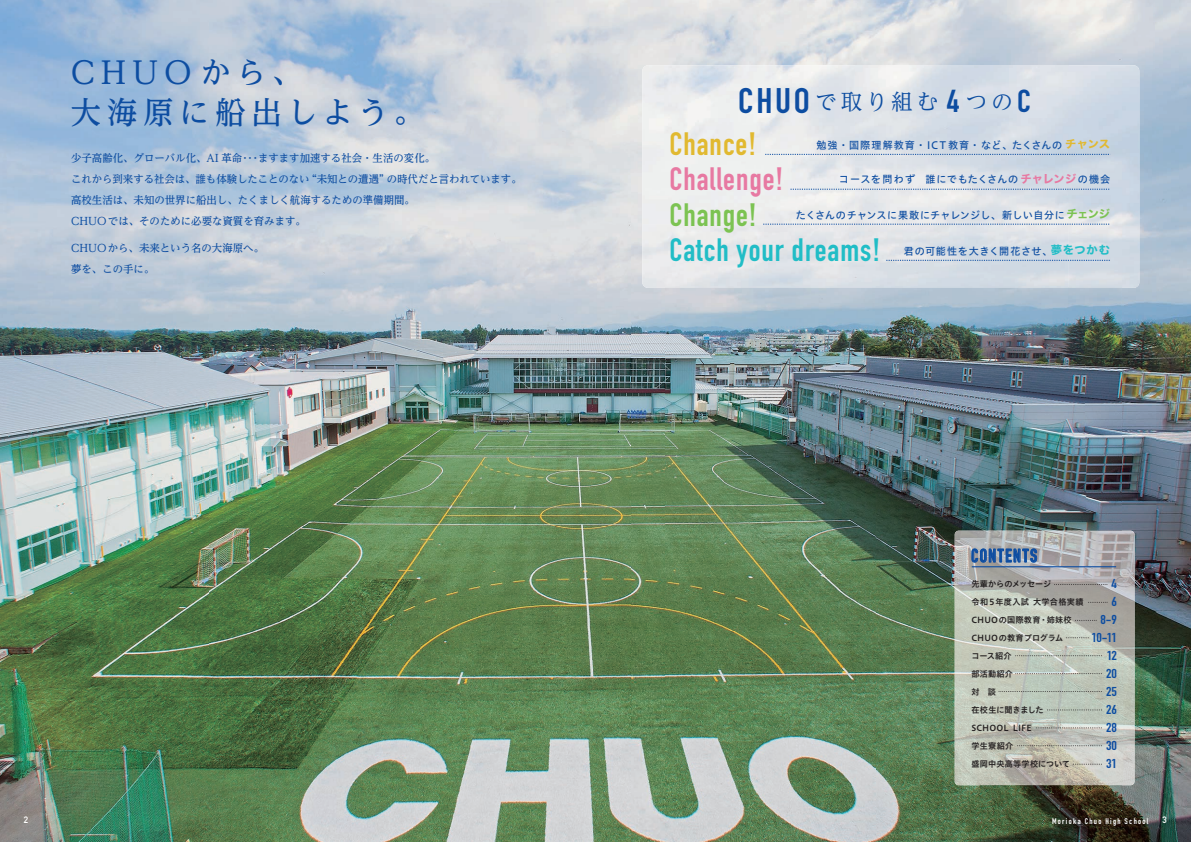
<style>
.page{position:relative;width:1191px;height:842px;background:#fff}
.page>*{position:absolute;margin:0;border:0;box-sizing:border-box;transform-origin:0 0}
.t1{font:700 31.9px "DIN Condensed";letter-spacing:.03em;color:#21bdc6}
.t2{font:700 31.9px "DIN Condensed";letter-spacing:.03em;color:#e779a2}
.t3{font:700 31.9px "DIN Condensed";letter-spacing:.03em;color:#e1b930}
.t4{font:700 31.9px "DIN Condensed";letter-spacing:.03em;color:#7cc352}
.t5{font:500 31px/40.3px "UD Reimin Pro";letter-spacing:.19em;color:#0d4da1}
.t6{font:22px "UD Reimin Pro";letter-spacing:.18em;color:#0d4da1}
.t7{font:700 18.4px "DIN Condensed";letter-spacing:.11em;color:#0d4da1;scale:.92 1}
.t8{font:700 12.8px/18px "DIN Condensed";letter-spacing:.005em;color:#0d4da1;text-align:right;scale:1.15 1}
.t9{font:500 10.6px/21px "UD Reimin Pro";color:#0d4da1}
.t10{font:10.3px "Hiragino UD Sans Std W5";letter-spacing:.06em;color:#0d4da1}
.t11{font:10.3px "Hiragino UD Sans Std W5";letter-spacing:.025em;color:#0d4da1}
.t12{font:10.3px "Hiragino UD Sans Std W5";letter-spacing:.1em;color:#0d4da1}
.t13{font:700 9.2px "DIN Alternate";color:#fff}
.t14{font:8.3px/18px "Hiragino UD Sans Std W6";letter-spacing:.02em;color:#231f20}
.t15{font:700 8.1px "DIN Condensed";letter-spacing:.165em;color:#fff}
.s1{font-family:"DIN Condensed";font-weight:700;font-size:35px}
.s2{font-family:"DIN Condensed";font-weight:700;font-size:31.3px}
.s3{font-family:"Hiragino Sans W7";font-size:11px;color:#e1b930}
.s4{font-family:"Hiragino Sans W7";font-size:11.3px;color:#e779a2}
.s5{font-family:"Hiragino Sans W7";font-size:11.3px;color:#7cc352}
.s6{font-family:"Hiragino Sans W7";font-size:11.3px;color:#21bdc6}
</style>
<div class="page">
<img style="left:0;top:0;width:630px;height:842px">
<img style="left:630px;top:0;width:526px;height:70px">
<img style="left:1156px;top:0;width:35px;height:842px">
<img style="left:630px;top:70px;width:35px;height:772px">
<img style="left:1121px;top:70px;width:35px;height:772px">
<img style="left:665px;top:288px;width:420px;height:168px">
<img style="left:1085px;top:288px;width:36px;height:243px">
<img style="left:665px;top:456px;width:210px;height:386px">
<img style="left:875px;top:456px;width:211px;height:105px">
<img style="left:875px;top:561px;width:105px;height:281px">
<img style="left:980px;top:785px;width:141px;height:57px">
<img style="left:954px;top:531px;width:180px;height:254px">
<img style="left:642px;top:65px;width:497px;height:223px">
<svg style="left:765px;top:154px;width:345px;height:1px"></svg>
<svg style="left:790px;top:189px;width:320px;height:1px"></svg>
<svg style="left:763px;top:224px;width:347px;height:1px"></svg>
<svg style="left:886px;top:260px;width:224px;height:1px"></svg>
<svg style="left:1054px;top:584px;width:53px;height:1px"></svg>
<svg style="left:1086px;top:602px;width:21px;height:1px"></svg>
<svg style="left:1015px;top:673px;width:86px;height:1px"></svg>
<svg style="left:1075px;top:620px;width:21px;height:1px"></svg>
<svg style="left:1015px;top:655px;width:86px;height:1px"></svg>
<svg style="left:1065px;top:637px;width:23px;height:1px"></svg>
<svg style="left:998px;top:691px;width:103px;height:1px"></svg>
<svg style="left:1047px;top:710px;width:54px;height:1px"></svg>
<svg style="left:1036px;top:727px;width:65px;height:1px"></svg>
<svg style="left:1015px;top:745px;width:86px;height:1px"></svg>
<svg style="left:1072px;top:764px;width:29px;height:1px"></svg>
<svg style="left:971px;top:549px;width:66px;height:13px"></svg>
<hr style="left:971px;top:566px;width:145px;height:1px;background:#0d4da1">
<h2 class="t5" style="left:71px;top:51px;width:354px">CHUOから、<br>大海原に船出しよう。</h2>
<p class="t9" style="left:71px;top:147px;width:452px">少子高齢化、グローバル化、AI 革命･･･ますます加速する社会・生活の変化。<br>これから到来する社会は、誰も体験したことのない“未知との遭遇”の時代だと言われています。高校生活は、未知の世界に船出し、たくましく航海するための準備期間。<br>CHUOでは、そのために必要な資質を育みます。</p>
<p class="t9" style="left:71px;top:237px;width:194px">CHUOから、未来という名の大海原へ。夢を、この手に。</p>
<h3 class="t6" style="left:738px;top:84px;width:294px"><span class="s1">CHUO</span>で取り組む <span class="s2">4</span>つの<span class="s2">C</span></h3>
<h1 class="t3" style="left:669px;top:122px;width:88px">Chance!</h1>
<h1 class="t2" style="left:669px;top:157px;width:115px">Challenge!</h1>
<h1 class="t4" style="left:669px;top:193px;width:89px">Change!</h1>
<h1 class="t1" style="left:669px;top:228px;width:212px">Catch your dreams!</h1>
<p class="t12" style="left:816px;top:137px;width:295px">勉強・国際理解教育・ICT教育・など、たくさんの<span class="s3">チャンス</span></p>
<p class="t10" style="left:839px;top:172px;width:273px">コースを問わず 誰にでもたくさんの<span class="s4">チャレンジ</span>の機会</p>
<p class="t11" style="left:795px;top:207px;width:316px">たくさんのチャンスに果敢にチャレンジし、新しい自分に<span class="s5">チェンジ</span></p>
<p class="t10" style="left:904px;top:243px;width:208px">君の可能性を大きく開花させ、<span class="s6">夢をつかむ</span></p>
<h3 class="t7" style="left:971px;top:543px;width:73px">CONTENTS</h3>
<p class="t14" style="left:971px;top:574px;width:113px">先輩からのメッセージ<br>令和5年度入試 大学合格実績<br>CHUOの国際教育・姉妹校<br>CHUOの教育プログラム<br>コース紹介<br>部活動紹介<br>対　談<br>在校生に聞きました<br>SCHOOL LIFE<br>学生寮紹介<br>盛岡中央高等学校について</p>
<p class="t8" style="left:1091px;top:574px;width:24px">4<br>6<br>8-9<br>10-11<br>12<br>20<br>25<br>26<br>28<br>30<br>31</p>
<p class="t13" style="left:24px;top:813px;width:6px">2</p>
<p class="t15" style="left:1052px;top:815px;width:98px">Morioka Chuo High School</p>
<p class="t13" style="left:1162px;top:813px;width:6px">3</p>
</div>
